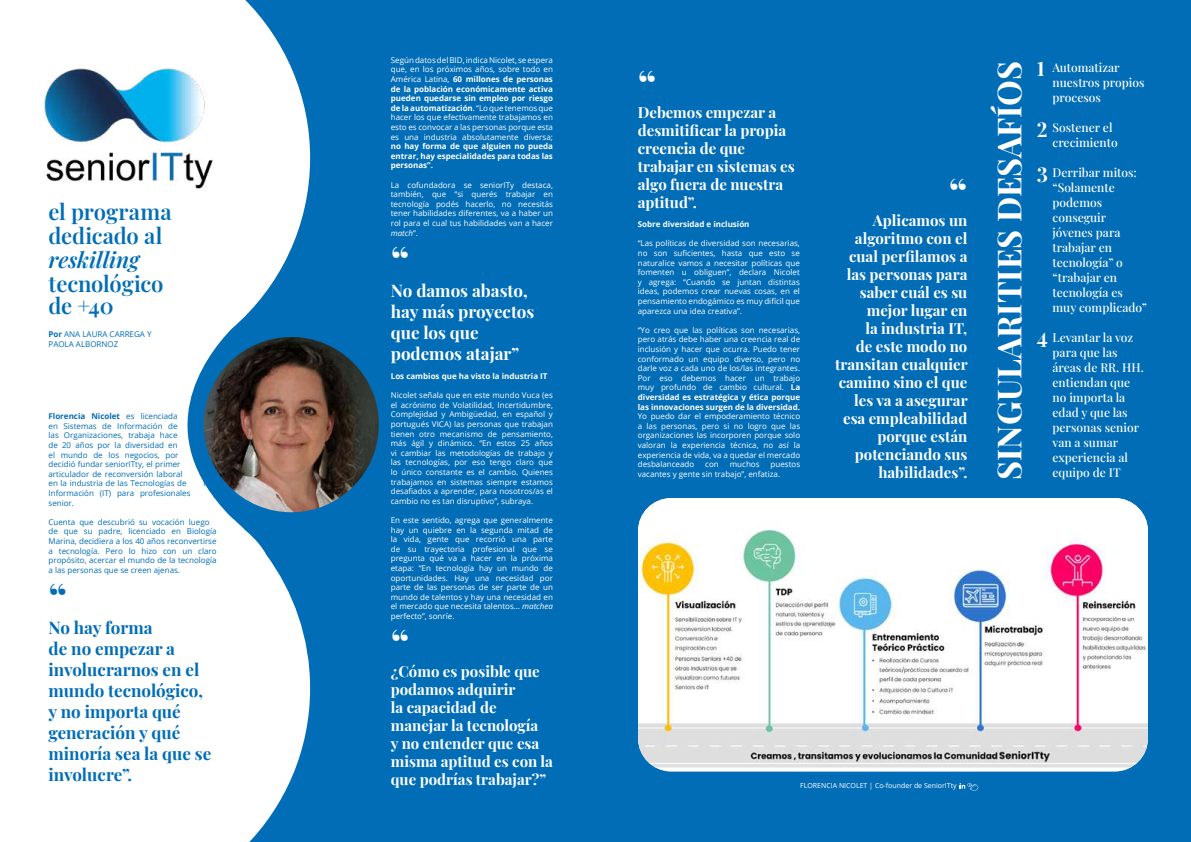
<style>
.page{position:relative;width:1191px;height:842px;background:#fff}
.page>*{position:absolute;margin:0;border:0;box-sizing:border-box;transform-origin:0 0}
.t1{font:700 40px "Playfair Display";color:#fff}
.t2{font:700 40px "Playfair Display";color:#006db6}
.t3{font:700 32.5px "Playfair Display";color:#fff}
.t4{font:600 22px/24px "Playfair Display";letter-spacing:-.005em;color:#006db6}
.t5{font:italic 600 22px "Playfair Display";color:#006db6}
.t6{font:700 20px "Playfair Display";color:#fff}
.t7{font:700 17px/21px "Playfair Display";color:#006db6}
.t8{font:700 17px/21px "Playfair Display";color:#fff}
.t9{font:700 15px/18px "Playfair Display";color:#fff}
.t10{font:500 12px/15px "Playfair Display";color:#fff}
.t11{font:8px/9.6px "Open Sans";color:#fff;text-align:justify}
.t12{font:8px/9.6px "Open Sans";color:#006db6}
.t13{font:700 8px/9.6px "Open Sans";color:#fff;text-align:justify}
.t14{font:7px "Open Sans";color:#fff}
.s1{font-weight:700}
.s2{font-style:italic}
</style>
<div class="page">
<div style="left:0;top:0;width:595px;height:842px;background:#006db6"></div>
<svg style="left:0;top:0;width:310px;height:842px;background:#e9f2f8"></svg>
<img style="left:43px;top:57px;width:174px;height:133px">
<img style="left:204px;top:337px;width:175px;height:175px;border-radius:88px">
<div style="left:595px;top:0;width:596px;height:842px;background:#006db6"></div>
<img style="left:638px;top:498px;width:510px;height:273px">
<svg style="left:959px;top:783px;width:19px;height:8px"></svg>
<h3 class="t4" style="left:49px;top:198px;width:125px">el programa dedicado al</h3>
<h3 class="t5" style="left:49px;top:243px;width:92px">reskilling</h3>
<h3 class="t4" style="left:49px;top:271px;width:117px;line-height:22px">tecnológico de +40</h3>
<p class="t12" style="left:49px;top:329px;width:104px"><span class="s1">Por</span> ANA LAURA CARREGA Y<br>PAOLA ALBORNOZ</p>
<p class="t12" style="left:49px;top:411px;width:139px"><span class="s1">Florencia Nicolet</span> es licenciada en Sistemas de Información de las Organizaciones, trabaja hace de 20 años por la diversidad en<br>el mundo de los negocios, por decidió fundar seniorITty, el primer articulador de reconversión laboral en la industria de las Tecnologías de</p>
<p class="t12" style="left:204px;top:478px;width:14px">l a</p>
<p class="t12" style="left:49px;top:488px;width:143px">Información (IT) para profesionales senior.</p>
<p class="t12" style="left:49px;top:517px;width:170px">Cuenta que descubrió su vocación luego de que su padre, licenciado en Biología Marina, decidiera a los 40 años reconvertirse a tecnología. Pero lo hizo con un claro propósito, acercar el mundo de la tecnología a las personas que se creen ajenas.</p>
<h1 class="t2" style="left:49px;top:567px;width:20px">“</h1>
<h3 class="t7" style="left:49px;top:616px;width:164px">No hay forma<br>de no empezar a involucrarnos en el mundo tecnológico, y no importa qué generación y qué minoría sea la que se involucre”.</h3>
<p class="t11" style="left:391px;top:55px;width:164px">Según datos del BID, indica Nicolet, se espera que, en los próximos años, sobre todo en América Latina, <span class="s1">60 millones de personas de la población económicamente activa pueden quedarse sin empleo por riesgo de la automatización</span>. “Lo que tenemos que hacer los que efectivamente trabajamos en esto es convocar a las personas porque esta es una industria absolutamente diversa;</p>
<p class="t13" style="left:391px;top:141px;width:164px">no hay forma de que alguien no pueda entrar, hay especialidades para todas las personas”.</p>
<p class="t11" style="left:391px;top:180px;width:164px">La cofundadora se seniorITy destaca, también, que “si querés trabajar en tecnología podés hacerlo, no necesitás tener habilidades diferentes, va a haber un rol para el cual tus habilidades van a hacer <span class="s2">match</span>”.</p>
<h1 class="t1" style="left:391px;top:229px;width:20px">“</h1>
<h3 class="t8" style="left:391px;top:279px;width:145px">No damos abasto, hay más proyectos que los que podemos atajar”</h3>
<p class="t13" style="left:391px;top:371px;width:158px">Los cambios que ha visto la industria IT</p>
<p class="t11" style="left:391px;top:390px;width:164px">Nicolet señala que en este mundo Vuca (es el acrónimo de Volatilidad, Incertidumbre, Complejidad y Ambigüedad, en español y portugués VICA) las personas que trabajan tienen otro mecanismo de pensamiento, más ágil y dinámico. “En estos 25 años vi cambiar las metodologías de trabajo y las tecnologías, por eso tengo claro que lo único constante es el cambio. Quienes trabajamos en sistemas siempre estamos desafiados a aprender, para nosotros/as el cambio no es tan disruptivo”, subraya.</p>
<p class="t11" style="left:391px;top:515px;width:164px">En este sentido, agrega que generalmente hay un quiebre en la segunda mitad de la vida, gente que recorrió una parte de su trayectoria profesional que se pregunta qué va a hacer en la próxima etapa: “En tecnología hay un mundo de oportunidades. Hay una necesidad por parte de las personas de ser parte de un mundo de talentos y hay una necesidad en el mercado que necesita talentos… <span class="s2">matchea </span>perfecto”, sonríe.</p>
<h1 class="t1" style="left:391px;top:613px;width:20px">“</h1>
<h3 class="t9" style="left:391px;top:661px;width:164px">¿Cómo es posible que podamos adquirir<br>la capacidad de manejar la tecnología<br>y no entender que esa misma aptitud es con la que podrías trabajar?”</h3>
<h1 class="t1" style="left:638px;top:54px;width:20px">“</h1>
<h3 class="t9" style="left:638px;top:102px;width:158px">Debemos empezar a desmitificar la propia creencia de que trabajar en sistemas es algo fuera de nuestra aptitud”.</h3>
<p class="t13" style="left:638px;top:219px;width:113px">Sobre diversidad e inclusión</p>
<p class="t11" style="left:638px;top:238px;width:164px">“Las políticas de diversidad son necesarias, no son suficientes, hasta que esto se naturalice vamos a necesitar políticas que fomenten u obliguen”, declara Nicolet y agrega: “Cuando se juntan distintas ideas, podemos crear nuevas cosas, en el pensamiento endogámico es muy difícil que aparezca una idea creativa”.</p>
<p class="t11" style="left:638px;top:325px;width:164px">“Yo creo que las políticas son necesarias, pero atrás debe haber una creencia real de inclusión y hacer que ocurra. Puedo tener conformado un equipo diverso, pero no darle voz a cada uno de los/las integrantes.<br>Por eso debemos hacer un trabajo muy profundo de cambio cultural. <span class="s1">La diversidad es estratégica y ética porque las innovaciones surgen de la diversidad.</span></p>
<p class="t11" style="left:638px;top:411px;width:164px">Yo puedo dar el empoderamiento técnico a las personas, pero si no logro que las organizaciones las incorporen porque solo valoran la experiencia técnica, no así la experiencia de vida, va a quedar el mercado desbalanceado</p>
<p class="t11" style="left:705px;top:459px;width:15px">con</p>
<p class="t11" style="left:730px;top:459px;width:31px">muchos</p>
<p class="t11" style="left:638px;top:459px;width:164px;text-indent:133px">puestos vacantes y gente sin trabajo”, enfatiza.</p>
<h1 class="t1" style="left:948px;top:161px;width:20px">“</h1>
<p class="t9" style="left:835px;top:210px;width:134px;text-align:right">Aplicamos un algoritmo con el cual perfilamos a las personas para saber cuál es su mejor lugar en<br>la industria IT,<br>de este modo no transitan cualquier camino sino el que les va a asegurar esa empleabilidad porque están potenciando sus habilidades”.</p>
<h2 class="t3" style="left:983px;top:480px;width:420px;rotate:-90deg">SINGULARITIES DESAFÍOS</h2>
<h3 class="t6" style="left:1036px;top:52px;width:9px">1</h3>
<h3 class="t10" style="left:1052px;top:59px;width:93px">Automatizar nuestros propios procesos</h3>
<h3 class="t10" style="left:1052px;top:119px;width:67px">Sostener el crecimiento</h3>
<h3 class="t10" style="left:1052px;top:164px;width:96px">Derribar mitos: “Solamente podemos conseguir jóvenes para trabajar en tecnología” o “trabajar en tecnología es muy complicado”</h3>
<h3 class="t10" style="left:1052px;top:329px;width:93px">Levantar la voz para que las áreas de RR. HH. entiendan que no importa la edad y que las personas senior van a sumar experiencia al</h3>
<h3 class="t6" style="left:1036px;top:114px;width:12px">2</h3>
<h3 class="t6" style="left:1036px;top:159px;width:13px">3</h3>
<h3 class="t6" style="left:1036px;top:324px;width:13px">4</h3>
<h3 class="t10" style="left:1052px;top:464px;width:70px">equipo de IT</h3>
<p class="t14" style="left:800px;top:781px;width:158px">FLORENCIA NICOLET | Co-founder de SeniorITty</p>
</div>
